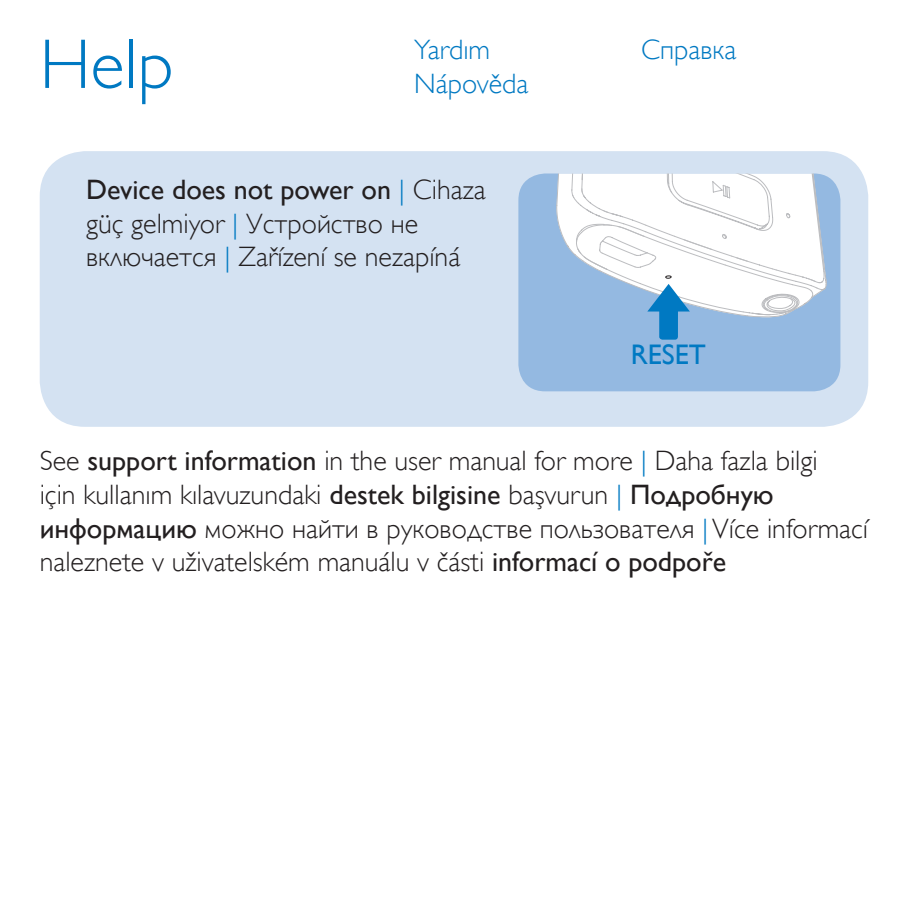
<style>
.page{position:relative;width:908px;height:908px;background:#fff}
.page>*{position:absolute;margin:0;border:0;box-sizing:border-box;transform-origin:0 0}
.t1{font:70.4px "Gill Sans Alt One WGL Light";color:#0079c2}
.t2{font:28.4px "Gill Sans Alt One WGL";color:#0079c2}
.t3{font:28px/33.6px "Gill Sans Alt One WGL Light";color:#231f20}
.t4{font:28px "Gill Sans Alt One WGL";color:#231f20}
.t5{font:28px "Gill Sans Alt One WGL Light";color:#0079c2}
.s1{font-family:"Gill Sans Alt One WGL Light";color:#0079c2}
.s2{font-family:"Gill Sans Alt One WGL Light"}
.s3{color:#0079c2}
.s4{font-family:"Gill Sans Alt One WGL"}
</style>
<div class="page">
<div style="left:40px;top:151px;width:827px;height:275px;background:#d4e2f2;border-radius:45px"></div>
<div style="left:518px;top:173px;width:322px;height:218px;background:#94b9e1;border-radius:27px"></div>
<svg style="left:555px;top:173px;width:270px;height:144px"></svg>
<svg style="left:647px;top:275px;width:42px;height:64px"></svg>
<h1 class="t1" style="left:40px;top:18px;width:135px">Help</h1>
<p class="t5" style="left:414px;top:31px;width:77px">Yardım</p>
<p class="t5" style="left:641px;top:31px;width:97px">Справка</p>
<p class="t5" style="left:414px;top:65px;width:116px">Nápověda</p>
<p class="t4" style="left:86px;top:170px;width:401px">Device does not power on <span class="s1">|</span> <span class="s2">Cihaza</span></p>
<p class="t3" style="left:86px;top:206px;width:375px">güç gelmiyor <span class="s3">|</span> Устройство не включается <span class="s3">|</span> Zařízení se nezapíná</p>
<p class="t2" style="left:630px;top:334px;width:77px">RESET</p>
<p class="t3" style="left:40px;top:444px;width:829px">See <span class="s4">support information</span> in the user manual for more <span class="s3">|</span> Daha fazla bilgi<br>için kullanım kılavuzundaki <span class="s4">destek bilgisine</span> başvurun <span class="s3">|</span> <span class="s4">Подробную информацию</span> можно найти в руководстве пользователя <span class="s3">|</span>Více informací naleznete v uživatelském manuálu v části <span class="s4">informací o podpoře</span></p>
</div>
